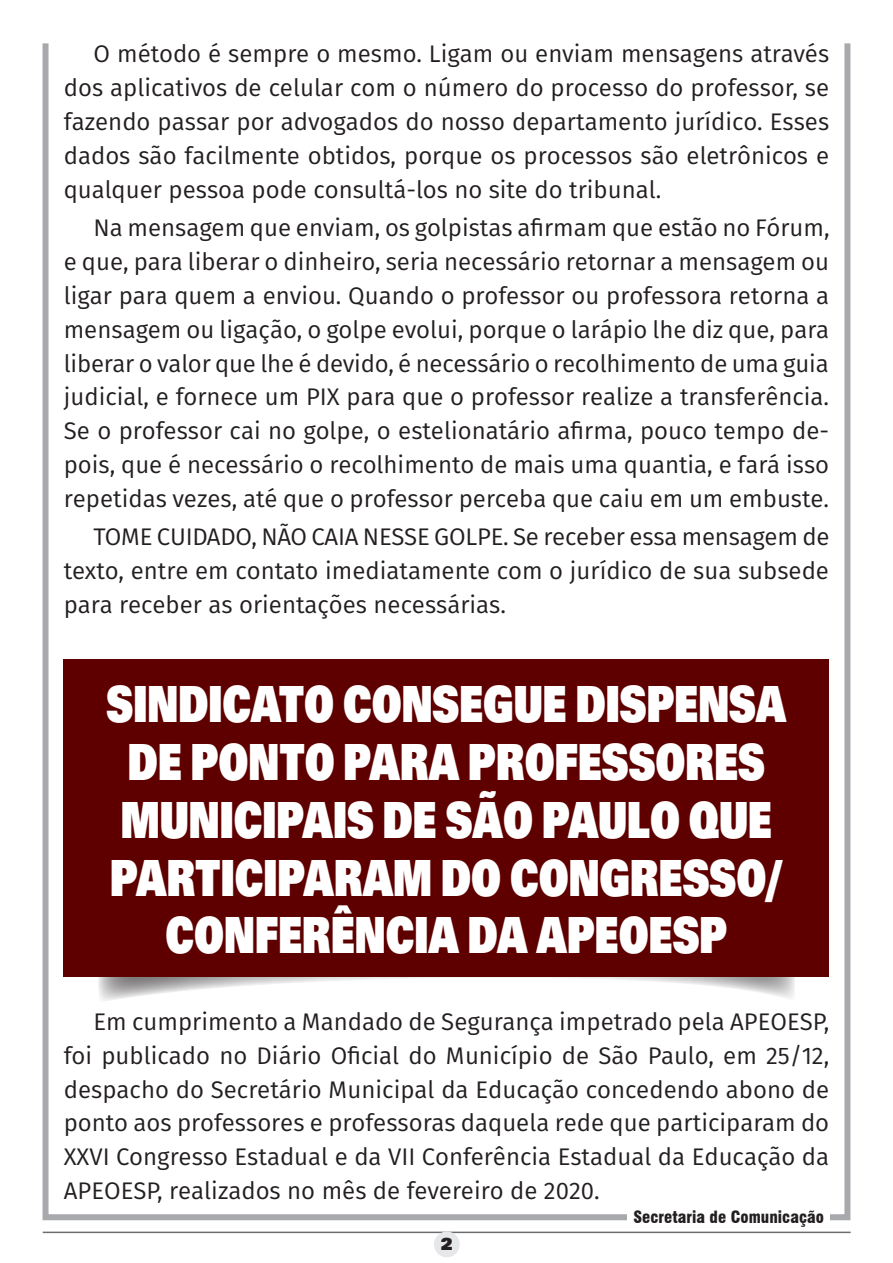
<style>
.page{position:relative;width:893px;height:1263px;background:#fff}
.page>*{position:absolute;margin:0;border:0;box-sizing:border-box;transform-origin:0 0}
.t1{font:700 54px/57.9px "U001 DOT Ultr";color:#fff;text-align:center;scale:.75 1}
.t2{font:24px/33.9px "Fira Sans";color:#231f20;text-align:justify}
.t3{font:700 18px "U001 DOT Ultr";color:#231f20}
.t4{font:900 condensed 16.5px "Swiss 721 BT";color:#231f20}
</style>
<div class="page">
<div style="left:43px;top:40px;width:807px;height:1180px;border:6px solid #a8a9ad"></div>
<hr style="left:43px;top:1231px;width:808px;height:2px;background:#6c6d70">
<div style="left:434px;top:1231px;width:26px;height:26px;background:#e6e7e9;border-radius:50%"></div>
<div style="left:628px;top:1209px;width:202px;height:18px;background:#fff"></div>
<svg style="left:98px;top:977px;width:697px;height:24px"></svg>
<div style="left:64px;top:659px;width:765px;height:318px;background:#5f0000"></div>
<p class="t2" style="left:64px;top:36px;width:767px;text-indent:30px">O método é sempre o mesmo. Ligam ou enviam mensagens através dos aplicativos de celular com o número do processo do professor, se fazendo passar por advogados do nosso departamento jurídico. Esses dados são facilmente obtidos, porque os processos são eletrônicos e qualquer pessoa pode consultá-los no site do tribunal.</p>
<p class="t2" style="left:64px;top:210px;width:767px;text-indent:30px">Na mensagem que enviam, os golpistas afirmam que estão no Fórum, e que, para liberar o dinheiro, seria necessário retornar a mensagem ou ligar para quem a enviou. Quando o professor ou professora retorna a mensagem ou ligação, o golpe evolui, porque o larápio lhe diz que, para liberar o valor que lhe é devido, é necessário o recolhimento de uma guia judicial, e fornece um PIX para que o professor realize a transferência.<br>Se o professor cai no golpe, o estelionatário afirma, pouco tempo de&shy;pois, que é necessário o recolhimento de mais uma quantia, e fará isso repetidas vezes, até que o professor perceba que caiu em um embuste.</p>
<p class="t2" style="left:64px;top:519px;width:767px;text-indent:30px">TOME CUIDADO, NÃO CAIA NESSE GOLPE. Se receber essa mensagem de texto, entre em contato imediatamente com o jurídico de sua subsede para receber as orientações necessárias.</p>
<h1 class="t1" style="left:107px;top:674px;width:908px">SINDICATO CONSEGUE DISPENSA<br>DE PONTO PARA PROFESSORES<br>MUNICIPAIS DE SÃO PAULO QUE<br>PARTICIPARAM DO CONGRESSO/<br>CONFERÊNCIA DA APEOESP</h1>
<p class="t2" style="left:64px;top:1004px;width:767px;text-indent:30px">Em cumprimento a Mandado de Segurança impetrado pela APEOESP, foi publicado no Diário Oficial do Município de São Paulo, em 25/12, despacho do Secretário Municipal da Educação concedendo abono de ponto aos professores e professoras daquela rede que participaram do XXVI Congresso Estadual e da VII Conferência Estadual da Educação da APEOESP, realizados no mês de fevereiro de 2020.</p>
<p class="t3" style="left:441px;top:1233px;width:13px">2</p>
<p class="t4" style="left:633px;top:1207px;width:192px">Secretaria de Comunicação</p>
</div>
